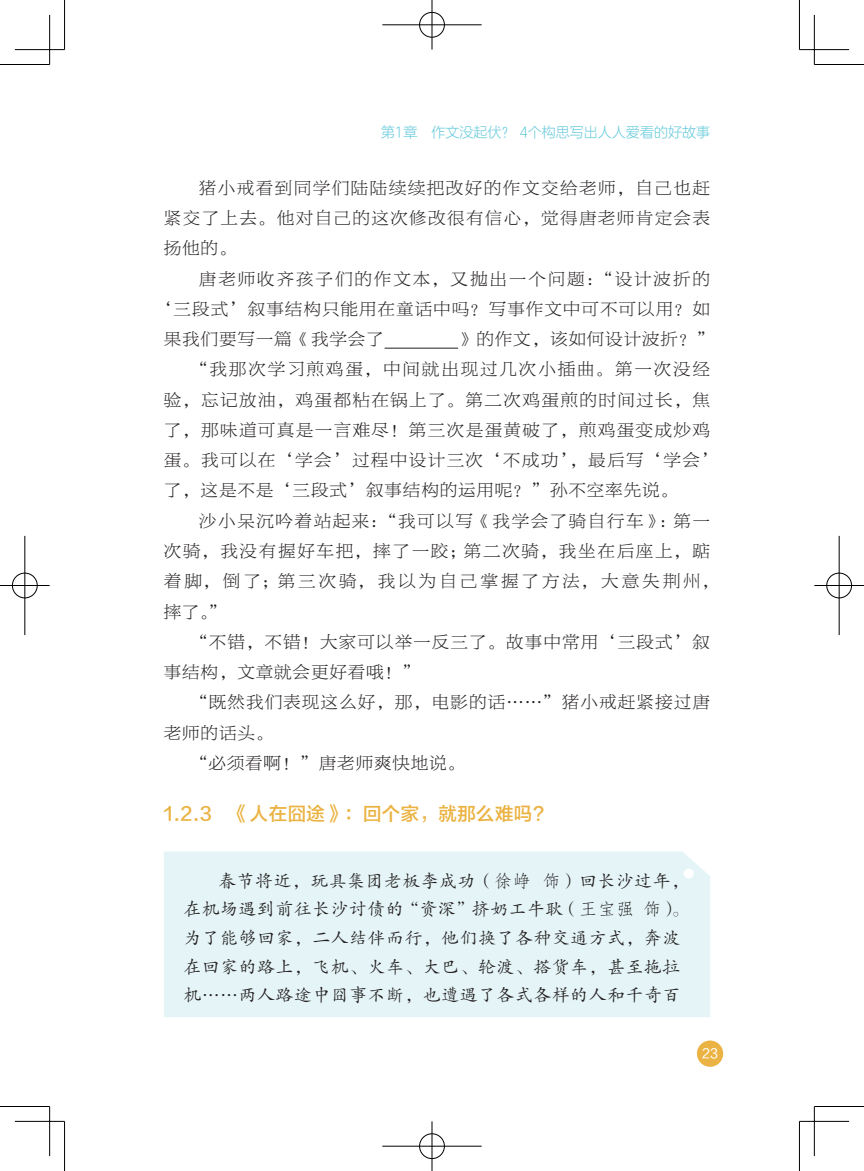
<style>
.page{position:relative;width:864px;height:1171px;background:#fff}
.page>*{position:absolute;margin:0;border:0;box-sizing:border-box;transform-origin:0 0}
.t1{font:18.38px "FZLTZHJW GB1 0";letter-spacing:.025em;color:#ebb343}
.t2{font:17.5px/30.3px "FZBYKSK GBK1 0";letter-spacing:.08em;color:#231f20;text-align:justify}
.t3{font:17.5px/28.7px "FZKTK GBK1 0";letter-spacing:.05em;color:#231f20}
.t4{font:17.5px "FZBYKSK GBK1 0";letter-spacing:.05em;color:#231f20}
.t5{font:17.5px "FZBYKSK GBK1 0";letter-spacing:.11em;color:#231f20}
.t6{font:17.5px "FZBYKSK GBK1 0";letter-spacing:.06em;color:#231f20}
.t7{font:17.5px "FZBYKSK GBK1 0";letter-spacing:.1em;color:#231f20}
.t8{font:17.5px "FZBYKSK GBK1 0";letter-spacing:.17em;color:#231f20}
.t9{font:14px "FZLANTY XIANK GBK1 0";color:#65cadb}
.t10{font:13.12px "FZLTH3 K GBK1 0";color:#fff}
.s1{font-family:"FZLTZHK GBK1 0"}
.s2{font-family:"FZFSK GBK1 0"}
</style>
<div class="page">
<div style="left:696px;top:1040px;width:26px;height:27px;background:#ebb343;border-radius:50%"></div>
<div style="left:164px;top:851px;width:545px;height:166px;background:#e5f5f7"></div>
<div style="left:683px;top:868px;width:10px;height:10px;background:#fff;border-radius:50%"></div>
<hr style="left:384px;top:348px;width:74px;height:1px;background:#231f20">
<hr style="left:0;top:64px;width:50px;height:1px;background:#000">
<hr style="left:814px;top:64px;width:49px;height:1px;background:#000">
<hr style="left:0;top:1106px;width:50px;height:1px;background:#000">
<hr style="left:814px;top:1106px;width:49px;height:1px;background:#000">
<hr style="left:64px;top:0;width:1px;height:50px;background:#000">
<hr style="left:64px;top:1121px;width:1px;height:50px;background:#000">
<hr style="left:798px;top:0;width:1px;height:50px;background:#000">
<hr style="left:798px;top:1121px;width:1px;height:50px;background:#000">
<hr style="left:15px;top:49px;width:49px;height:1px;background:#000">
<hr style="left:799px;top:49px;width:49px;height:1px;background:#000">
<hr style="left:15px;top:1121px;width:49px;height:1px;background:#000">
<hr style="left:799px;top:1121px;width:49px;height:1px;background:#000">
<hr style="left:49px;top:15px;width:1px;height:49px;background:#000">
<hr style="left:49px;top:1106px;width:1px;height:50px;background:#000">
<hr style="left:813px;top:15px;width:1px;height:49px;background:#000">
<hr style="left:813px;top:1106px;width:1px;height:50px;background:#000">
<div style="left:418px;top:11px;width:27px;height:27px;border:2px solid #fff;border-radius:50%"></div>
<hr style="left:382px;top:24px;width:99px;height:2px;background:#fff">
<hr style="left:430px;top:0;width:3px;height:50px;background:#fff">
<div style="left:419px;top:12px;width:25px;height:25px;border:1px solid #000;border-radius:50%"></div>
<hr style="left:382px;top:25px;width:99px;height:1px;background:#000">
<hr style="left:431px;top:0;width:1px;height:50px;background:#000">
<div style="left:418px;top:1132px;width:27px;height:28px;border:2px solid #fff;border-radius:50%"></div>
<hr style="left:382px;top:1145px;width:99px;height:2px;background:#fff">
<hr style="left:430px;top:1121px;width:3px;height:50px;background:#fff">
<div style="left:419px;top:1133px;width:25px;height:26px;border:1px solid #000;border-radius:50%"></div>
<hr style="left:382px;top:1146px;width:99px;height:1px;background:#000">
<hr style="left:431px;top:1121px;width:1px;height:50px;background:#000">
<div style="left:11px;top:572px;width:27px;height:27px;border:2px solid #fff;border-radius:50%"></div>
<hr style="left:0;top:584px;width:50px;height:3px;background:#fff">
<hr style="left:24px;top:536px;width:2px;height:99px;background:#fff">
<div style="left:12px;top:573px;width:25px;height:25px;border:1px solid #000;border-radius:50%"></div>
<hr style="left:0;top:585px;width:50px;height:1px;background:#000">
<hr style="left:25px;top:536px;width:1px;height:99px;background:#000">
<div style="left:825px;top:572px;width:27px;height:27px;border:2px solid #fff;border-radius:50%"></div>
<hr style="left:814px;top:584px;width:49px;height:3px;background:#fff">
<hr style="left:837px;top:536px;width:3px;height:99px;background:#fff">
<div style="left:826px;top:573px;width:25px;height:25px;border:1px solid #000;border-radius:50%"></div>
<hr style="left:814px;top:585px;width:49px;height:1px;background:#000">
<hr style="left:838px;top:536px;width:1px;height:99px;background:#000">
<p class="t9" style="left:381px;top:124px;width:330px">第1章　作文没起伏？ 4个构思写出人人爱看的好故事</p>
<p class="t2" style="left:164px;top:173px;width:547px;text-indent:35px">猪小戒看到同学们陆陆续续把改好的作文交给老师，自己也赶紧交了上去。他对自己的这次修改很有信心，觉得唐老师肯定会表扬他的。</p>
<p class="t5" style="left:199px;top:269px;width:512px">唐老师收齐孩子们的作文本，又抛出一个问题：“设计波折的</p>
<p class="t6" style="left:155px;top:300px;width:556px">‘三段式’叙事结构只能用在童话中吗？写事作文中可不可以用？如</p>
<p class="t4" style="left:164px;top:330px;width:221px">果我们要写一篇《我学会了</p>
<p class="t4" style="left:458px;top:330px;width:258px">》的作文，该如何设计波折？”</p>
<p class="t5" style="left:190px;top:360px;width:521px">“我那次学习煎鸡蛋，中间就出现过几次小插曲。第一次没经</p>
<p class="t2" style="left:164px;top:385px;width:547px">验，忘记放油，鸡蛋都粘在锅上了。第二次鸡蛋煎的时间过长，焦</p>
<p class="t2" style="left:164px;top:415px;width:547px">了，那味道可真是一言难尽！第三次是蛋黄破了，煎鸡蛋变成炒鸡</p>
<p class="t2" style="left:164px;top:445px;width:556px">蛋。我可以在‘学会’过程中设计三次‘不成功’，最后写‘学会’</p>
<p class="t4" style="left:164px;top:481px;width:515px">了，这是不是‘三段式’叙事结构的运用呢？”孙不空率先说。</p>
<p class="t2" style="left:199px;top:506px;width:512px">沙小呆沉吟着站起来：“我可以写《我学会了骑自行车》：第一</p>
<p class="t7" style="left:164px;top:542px;width:547px">次骑，我没有握好车把，摔了一跤；第二次骑，我坐在后座上，踮</p>
<p class="t8" style="left:164px;top:572px;width:556px">着脚，倒了；第三次骑，我以为自己掌握了方法，大意失荆州，</p>
<p class="t2" style="left:164px;top:597px;width:64px">摔了。”</p>
<p class="t2" style="left:190px;top:627px;width:521px">“不错，不错！大家可以举一反三了。故事中常用‘三段式’叙</p>
<p class="t4" style="left:164px;top:663px;width:258px">事结构，文章就会更好看哦！”</p>
<p class="t2" style="left:190px;top:688px;width:521px">“既然我们表现这么好，那，电影的话……”猪小戒赶紧接过唐</p>
<p class="t2" style="left:164px;top:718px;width:111px">老师的话头。</p>
<p class="t4" style="left:190px;top:754px;width:276px">“必须看啊！”唐老师爽快地说。</p>
<p class="t1" style="left:164px;top:803px;width:382px">1.2.3　《人在<span class="s1">囧</span>途》：回个家，就那么难吗?</p>
<p class="t3" style="left:184px;top:866px;width:506px;text-indent:35px">春节将近，玩具集团老板李成功（<span class="s2">徐峥 饰</span>）回长沙过年，在机场遇到前往长沙讨债的“资深”挤奶工牛耿（<span class="s2">王宝强 饰</span>）。为了能够回家，二人结伴而行，他们换了各种交通方式，奔波在回家的路上，飞机、火车、大巴、轮渡、搭货车，甚至拖拉机……两人路途中囧事不断，也遭遇了各式各样的人和千奇百</p>
<p class="t10" style="left:702px;top:1046px;width:17px">23</p>
</div>
